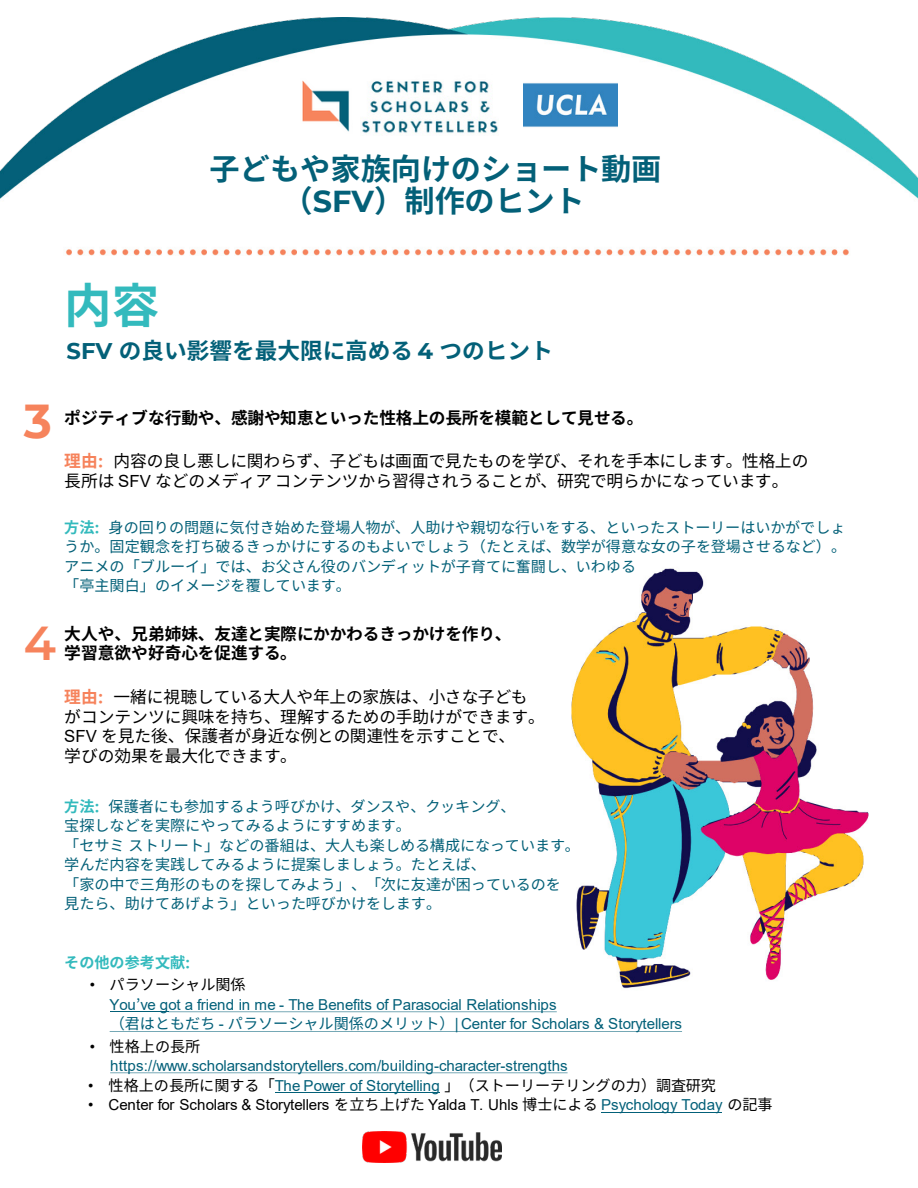
<style>
.page{position:relative;width:918px;height:1188px;background:#fff}
.page>*{position:absolute;margin:0;border:0;box-sizing:border-box;transform-origin:0 0}
.t1{font:700 47.55px "Noto Sans CJ Kjp";color:#33babd}
.t2{font:700 47.55px "Montserrat";color:#f6835c}
.t3{font:600 47.55px "Montserrat";color:#f6835c}
.t4{font:700 30.3px/31.3px "Noto Sans CJ Kjp";color:#036078;text-align:center}
.t5{font:700 22.65px "Noto Sans CJ Kjp";color:#036078}
.t6{font:16.8px/19.6px "Noto Sans CJ Kjp";color:#000}
.t7{font:700 16.8px/19.5px "Noto Sans CJ Kjp";color:#000}
.t8{font:15.15px/19.5px "Noto Sans CJ Kjp";color:#036078}
.t9{font:15.15px/19.6px "Arial";letter-spacing:-.01em;color:#036079}
.t10{font:15.15px "Arial";letter-spacing:-.01em;color:#000}
.t11{font:15.15px "Noto Sans CJ Kjp";color:#000}
.t12{font:700 15.15px "Noto Sans CJ Kjp";color:#33babd}
.s1{font-family:"Montserrat"}
.s2{font-weight:700;color:#f6835c}
.s3{font-family:"Trebuchet MS";font-weight:700;color:#f6835c}
.s4{font-family:"Arial"}
.s5{font-weight:700;color:#33babd}
.s6{font-family:"Trebuchet MS";font-weight:700;color:#33babd}
.s7{font-family:"Trebuchet MS"}
.s8{color:#000}
.s9{font-family:"Noto Sans CJ Kjp";color:#000}
.s10{font-family:"Noto Sans CJ Kjp"}
.s11{font-family:"Arial";color:#036079}
.s12{color:#036079}
</style>
<div class="page">
<img style="left:0;top:18px;width:918px;height:1141px">
<hr style="left:110px;top:1012px;width:46px;height:1px;background:#036078">
<svg style="left:156px;top:1012px;width:401px;height:1px"></svg>
<svg style="left:110px;top:1031px;width:572px;height:1px"></svg>
<svg style="left:110px;top:1073px;width:458px;height:1px"></svg>
<hr style="left:275px;top:1093px;width:119px;height:1px;background:#036078">
<hr style="left:394px;top:1093px;width:46px;height:1px;background:#036079">
<svg style="left:601px;top:1112px;width:18px;height:1px"></svg>
<hr style="left:619px;top:1112px;width:103px;height:1px;background:#036079">
<img style="left:363px;top:1131px;width:138px;height:32px">
<img style="left:524px;top:69px;width:93px;height:72px">
<img style="left:360px;top:75px;width:138px;height:61px">
<img style="left:297px;top:75px;width:56px;height:58px">
<p class="t4" style="left:210px;top:154px;width:453px">子どもや家族向けのショート動画（<span class="s1">SFV</span>）制作のヒント</p>
<p class="t1" style="left:64px;top:279px;width:97px">内容</p>
<p class="t5" style="left:66px;top:337px;width:488px"><span class="s1">SFV</span> の良い影響を最大限に高める <span class="s1">4</span> つのヒント</p>
<p class="t2" style="left:24px;top:387px;width:30px">3</p>
<p class="t7" style="left:64px;top:408px;width:581px">ポジティブな行動や、感謝や知恵といった性格上の長所を模範として見せる。</p>
<p class="t6" style="left:64px;top:451px;width:746px"><span class="s2">理由</span><span class="s3">:</span> 内容の良し悪しに関わらず、子どもは画面で見たものを学び、それを手本にします。性格上の長所は <span class="s4">SFV</span> などのメディアコンテンツから習得されうることが、研究で明らかになっています。</p>
<p class="t8" style="left:64px;top:517px;width:783px"><span class="s5">方法</span><span class="s6">:</span> 身の回りの問題に気付き始めた登場人物が、人助けや親切な行いをする、といったストーリーはいかがでしょうか。固定観念を打ち破るきっかけにするのもよいでしょう（たとえば、数学が得意な女の子を登場させるなど）。アニメの「ブルーイ」では、お父さん役のバンディットが子育てに奮闘し、いわゆる<br>「亭主関白」のイメージを覆しています。</p>
<p class="t3" style="left:24px;top:609px;width:34px">4</p>
<p class="t7" style="left:64px;top:625px;width:449px">大人や、兄弟姉妹、友達と実際にかかわるきっかけを作り、学習意欲や好奇心を促進する。</p>
<p class="t6" style="left:64px;top:687px;width:482px"><span class="s2">理由</span><span class="s3">:</span> 一緒に視聴している大人や年上の家族は、小さな子どもがコンテンツに興味を持ち、理解するための手助けができます。<br><span class="s4">SFV</span> を見た後、保護者が身近な例との関連性を示すことで、<br>学びの効果を最大化できます。</p>
<p class="t8" style="left:64px;top:797px;width:453px"><span class="s5">方法</span><span class="s6">:</span> 保護者にも参加するよう呼びかけ、ダンスや、クッキング、宝探しなどを実際にやってみるようにすすめます。</p>
<p class="t8" style="left:64px;top:836px;width:517px">「セサミストリート」などの番組は、大人も楽しめる構成になっています。学んだ内容を実践してみるように提案しましょう。たとえば、<br>「家の中で三角形のものを探してみよう」、「次に友達が困っているのを見たら、助けてあげよう」といった呼びかけをします。</p>
<p class="t12" style="left:64px;top:954px;width:128px">その他の参考文献<span class="s7">:</span></p>
<p class="t9" style="left:110px;top:975px;width:574px;text-indent:-20px"><span class="s8">•</span> <span class="s9">パラソーシャル関係<br></span>You<span class="s10">’</span>ve got a friend in me - The Benefits of Parasocial Relationships<br><span class="s10">（君はともだち</span> - <span class="s10">パラソーシャル関係のメリット）</span>| Center for Scholars &amp; Storytellers</p>
<p class="t11" style="left:90px;top:1037px;width:112px"><span class="s4">•</span> 性格上の長所</p>
<p class="t9" style="left:110px;top:1056px;width:459px">https://www.scholarsandstorytellers.com/building-character-strengths</p>
<p class="t11" style="left:88px;top:1077px;width:630px"><span class="s4">•</span> 性格上の長所に関する「<span class="s11">The Power of Storytelling</span> 」（ストーリーテリングの力）調査研究</p>
<p class="t10" style="left:88px;top:1095px;width:686px">• Center for Scholars &amp; Storytellers <span class="s10">を立ち上げた</span> Yalda T. Uhls <span class="s10">博士による</span> <span class="s12">Psychology Today</span> <span class="s10">の記事</span></p>
</div>
